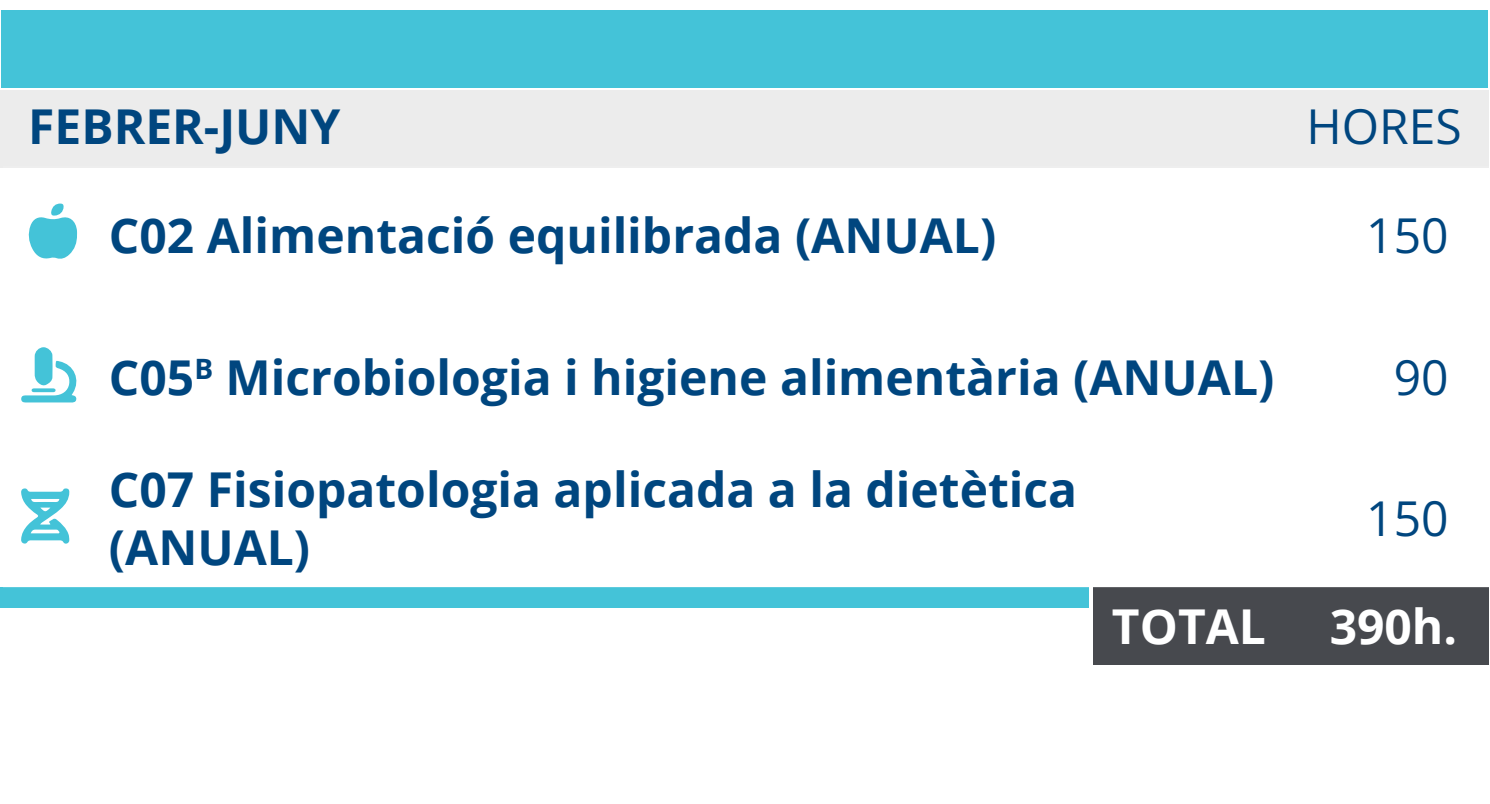
<style>
.page{position:relative;width:1490px;height:804px;background:#fff}
.page>*{position:absolute;margin:0;border:0;box-sizing:border-box;transform-origin:0 0}
.t1{font:700 48px/57.6px "Open Sans";color:#00467f}
.t2{font:48px "Open Sans";color:#00467f}
.t3{font:700 48px "Open Sans";color:#fff}
</style>
<div class="page">
<div style="left:0;top:90px;width:1488px;height:77px;background:#ececec"></div>
<div style="left:1092px;top:587px;width:396px;height:77px;background:#47494e"></div>
<div style="left:2px;top:10px;width:1485px;height:78px;background:#44c3d8"></div>
<div style="left:0;top:587px;width:1088px;height:21px;background:#44c3d8"></div>
<div style="left:3px;top:166px;width:1485px;height:138px;background:#fff"></div>
<svg style="left:28px;top:215px;width:49px;height:44px"></svg>
<svg style="left:51px;top:203px;width:13px;height:13px"></svg>
<svg style="left:21px;top:347px;width:56px;height:55px"></svg>
<svg style="left:21px;top:488px;width:48px;height:55px"></svg>
<p class="t1" style="left:28px;top:97px;width:314px">FEBRER-JUNY</p>
<p class="t2" style="left:1306px;top:93px;width:157px">HORES</p>
<p class="t1" style="left:109px;top:206px;width:889px">C02 Alimentació equilibrada (ANUAL)</p>
<p class="t2" style="left:1366px;top:203px;width:84px">150</p>
<p class="t1" style="left:109px;top:347px;width:1167px">C05<sup>B</sup> Microbiologia i higiene alimentària (ANUAL)</p>
<p class="t2" style="left:1393px;top:344px;width:56px">90</p>
<p class="t1" style="left:109px;top:459px;width:970px">C07 Fisiopatologia aplicada a la dietètica (ANUAL)</p>
<p class="t2" style="left:1366px;top:485px;width:84px">150</p>
<p class="t3" style="left:1112px;top:592px;width:156px">TOTAL</p>
<p class="t3" style="left:1329px;top:592px;width:129px">390h.</p>
</div>
